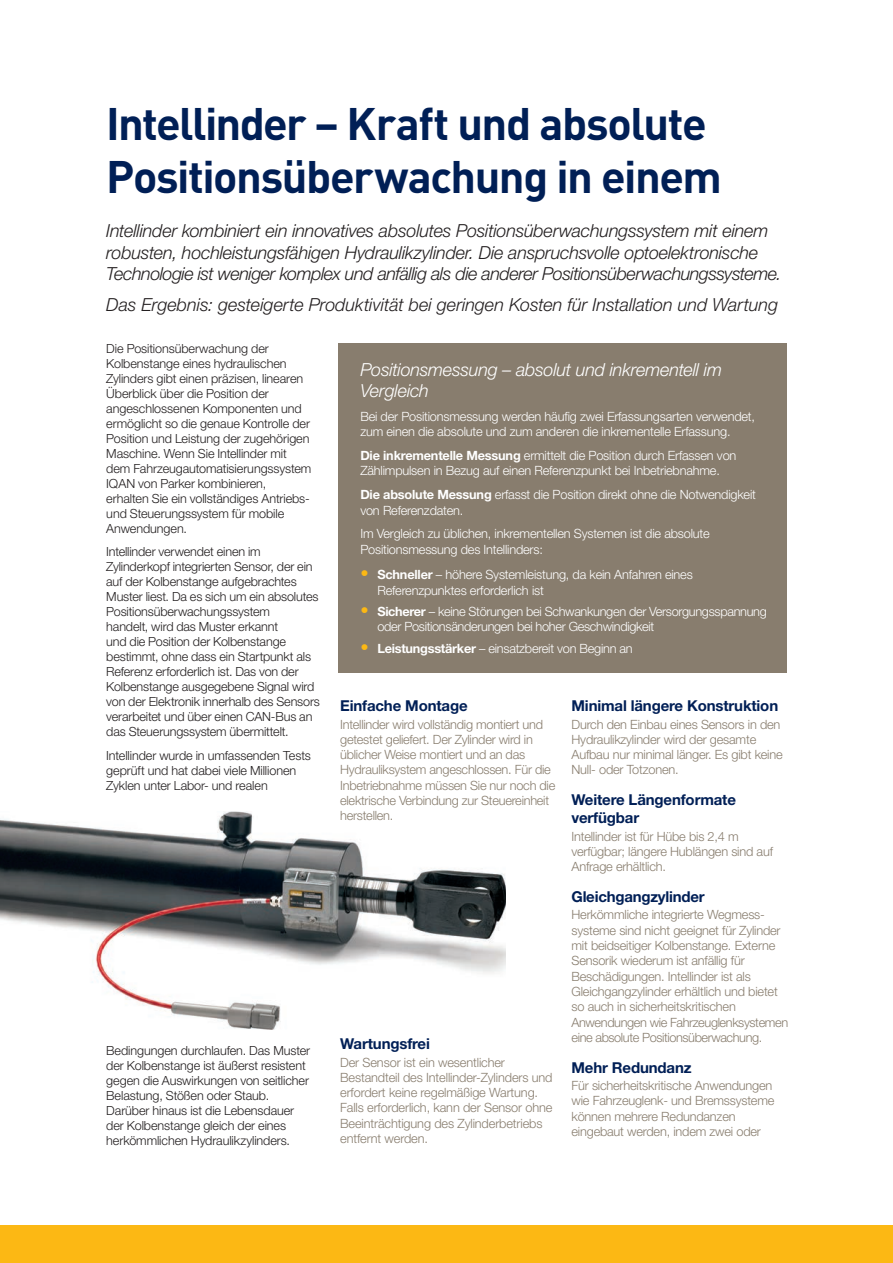
<style>
.page{position:relative;width:893px;height:1263px;background:#fff}
.page>*{position:absolute;margin:0;border:0;box-sizing:border-box;transform-origin:0 0}
.t1{font:700 45px/52.5px "DINOT";letter-spacing:-.035em;color:#001f56}
.t2{font:italic 300 18px/21.6px "Helvetica Neue LT Std";letter-spacing:-.015em;color:#231f20}
.t3{font:italic 300 18px/21.6px "Helvetica Neue LT Std";letter-spacing:-.015em;color:#fff}
.t4{font:700 15px/18px "Helvetica Neue LT Std";letter-spacing:-.01em;color:#001f56}
.t5{font:300 12.75px/15.3px "Helvetica Neue LT Std";letter-spacing:-.015em;color:#887d6e}
.t6{font:300 12.75px/15.3px "Helvetica Neue LT Std";letter-spacing:-.015em;color:#fff}
.t7{font:300 12.6px/15px "Helvetica Neue LT Std";letter-spacing:-.01em;color:#231f20}
.s1{font-weight:700}
.s2{font-weight:700;font-size:16.5px;color:#fcb814}
</style>
<div class="page">
<div style="left:0;top:1225px;width:893px;height:38px;background:#fcb814"></div>
<img style="left:0;top:812px;width:506px;height:217px">
<div style="left:338px;top:344px;width:448px;height:329px;background:#887d6e"></div>
<hr style="left:892px;top:106px;width:1px;height:230px;background:#887d6e">
<h1 class="t1" style="left:106px;top:96px;width:617px">Intellinder – Kraft und absolute<br>Positionsüberwachung in einem</h1>
<p class="t2" style="left:106px;top:220px;width:677px">Intellinder kombiniert ein innovatives absolutes Positionsüberwachungssystem mit einem robusten, hochleistungsfähigen Hydraulikzylinder. Die anspruchsvolle optoelektronische<br>Technologie ist weniger komplex und anfällig als die anderer Positionsüberwachungssysteme.</p>
<h2 class="t2" style="left:106px;top:293px;width:673px">Das Ergebnis: gesteigerte Produktivität bei geringen Kosten für Installation und Wartung</h2>
<p class="t7" style="left:106px;top:341px;width:207px">Die Positionsüberwachung der Kolbenstange eines hydraulischen Zylinders gibt einen präzisen, linearen Überblick über die Position der angeschlossenen Komponenten und ermöglicht so die genaue Kontrolle der Position und Leistung der zugehörigen Maschine. Wenn Sie Intellinder mit dem Fahrzeugautomatisierungssystem IQAN von Parker kombinieren, erhalten Sie ein vollständiges Antriebs&shy;und Steuerungssystem für mobile Anwendungen.</p>
<p class="t7" style="left:106px;top:544px;width:215px">Intellinder verwendet einen im Zylinderkopf integrierten Sensor, der ein auf der Kolbenstange aufgebrachtes Muster liest. Da es sich um ein absolutes Positionsüberwachungssystem<br>handelt, wird das Muster erkannt<br>und die Position der Kolbenstange bestimmt, ohne dass ein Startpunkt als Referenz erforderlich ist. Das von der Kolbenstange ausgegebene Signal wird von der Elektronik innerhalb des Sensors verarbeitet und über einen CAN-Bus an das Steuerungssystem übermittelt.</p>
<p class="t7" style="left:106px;top:747px;width:206px">Intellinder wurde in umfassenden Tests geprüft und hat dabei viele Millionen<br>Zyklen unter Labor- und realen</p>
<h2 class="t3" style="left:360px;top:358px;width:363px">Positionsmessung – absolut und inkrementell im<br>Vergleich</h2>
<p class="t6" style="left:360px;top:409px;width:396px">Bei der Positionsmessung werden häufig zwei Erfassungsarten verwendet, zum einen die absolute und zum anderen die inkrementelle Erfassung.</p>
<p class="t6" style="left:360px;top:448px;width:377px"><span class="s1">Die inkrementelle Messung</span> ermittelt die Position durch Erfassen von<br>Zählimpulsen in Bezug auf einen Referenzpunkt bei Inbetriebnahme.</p>
<p class="t6" style="left:360px;top:487px;width:397px"><span class="s1">Die absolute Messung</span> erfasst die Position direkt ohne die Notwendigkeit von Referenzdaten.</p>
<p class="t6" style="left:360px;top:526px;width:351px">Im Vergleich zu üblichen, inkrementellen Systemen ist die absolute<br>Positionsmessung des Intellinders:</p>
<p class="t6" style="left:377px;top:567px;width:317px;text-indent:-17px"><span class="s2">•</span> <span class="s1">Schneller</span> – höhere Systemleistung, da kein Anfahren eines<br>Referenzpunktes erforderlich ist</p>
<p class="t6" style="left:377px;top:603px;width:391px;text-indent:-17px"><span class="s2">•</span> <span class="s1">Sicherer</span> – keine Störungen bei Schwankungen der Versorgungsspannung oder Positionsänderungen bei hoher Geschwindigkeit</p>
<p class="t6" style="left:360px;top:640px;width:274px"><span class="s2">•</span> <span class="s1">Leistungsstärker</span> – einsatzbereit von Beginn an</p>
<p class="t4" style="left:340px;top:696px;width:129px">Einfache Montage</p>
<p class="t5" style="left:340px;top:716px;width:217px">Intellinder wird vollständig montiert und getestet geliefert. Der Zylinder wird in üblicher Weise montiert und an das Hydrauliksystem angeschlossen. Für die Inbetriebnahme müssen Sie nur noch die elektrische Verbindung zur Steuereinheit herstellen.</p>
<p class="t4" style="left:571px;top:696px;width:208px">Minimal längere Konstruktion</p>
<p class="t5" style="left:571px;top:716px;width:213px">Durch den Einbau eines Sensors in den Hydraulikzylinder wird der gesamte Aufbau nur minimal länger. Es gibt keine Null- oder Totzonen.</p>
<p class="t4" style="left:571px;top:790px;width:166px">Weitere Längenformate verfügbar</p>
<p class="t5" style="left:571px;top:828px;width:203px">Intellinder ist für Hübe bis 2,4 m verfügbar; längere Hublängen sind auf<br>Anfrage erhältlich.</p>
<p class="t4" style="left:571px;top:887px;width:135px">Gleichgangzylinder</p>
<p class="t5" style="left:571px;top:907px;width:218px">Herkömmliche integrierte Wegmess&shy;systeme sind nicht geeignet für Zylinder mit beidseitiger Kolbenstange. Externe Sensorik wiederum ist anfällig für Beschädigungen. Intellinder ist als Gleichgangzylinder erhältlich und bietet so auch in sicherheitskritischen Anwendungen wie Fahrzeuglenksystemen eine absolute Positionsüberwachung.</p>
<p class="t4" style="left:571px;top:1058px;width:122px">Mehr Redundanz</p>
<p class="t5" style="left:571px;top:1077px;width:204px">Für sicherheitskritische Anwendungen wie Fahrzeuglenk- und Bremssysteme können mehrere Redundanzen eingebaut werden, indem zwei oder</p>
<p class="t4" style="left:340px;top:1034px;width:91px">Wartungsfrei</p>
<p class="t5" style="left:340px;top:1054px;width:214px">Der Sensor ist ein wesentlicher Bestandteil des Intellinder-Zylinders und erfordert keine regelmäßige Wartung.<br>Falls erforderlich, kann der Sensor ohne Beeinträchtigung des Zylinderbetriebs entfernt werden.</p>
<p class="t7" style="left:106px;top:1043px;width:205px">Bedingungen durchlaufen. Das Muster der Kolbenstange ist äußerst resistent gegen die Auswirkungen von seitlicher Belastung, Stößen oder Staub.<br>Darüber hinaus ist die Lebensdauer der Kolbenstange gleich der eines herkömmlichen Hydraulikzylinders.</p>
</div>
